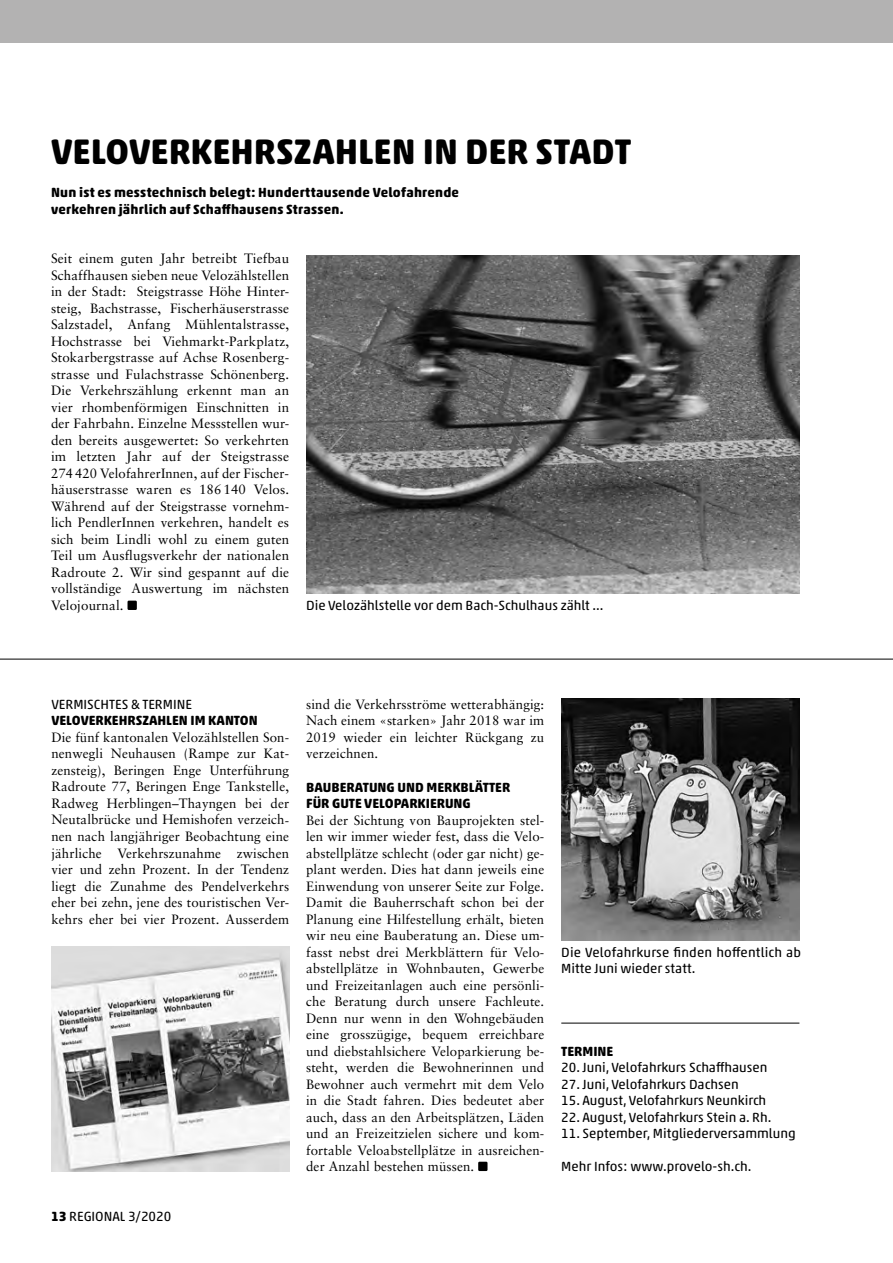
<style>
.page{position:relative;width:893px;height:1263px;background:#fff}
.page>*{position:absolute;margin:0;border:0;box-sizing:border-box;transform-origin:0 0}
.t1{font:700 36px "Akko Rounded Pro";color:#000}
.t2{font:13.5px/16.5px "Sabon";letter-spacing:.01em;color:#000;text-align:justify}
.t3{font:13.5px/16.5px "Akko Rounded Pro";color:#000}
.t4{font:700 13.5px/16.5px "Akko Rounded Pro";letter-spacing:.015em;color:#000}
.s1{font-weight:700}
</style>
<div class="page">
<img style="left:51px;top:946px;width:238px;height:225px">
<div style="left:0;top:0;width:893px;height:43px;background:#b3b2b2"></div>
<div style="left:478px;top:1162px;width:9px;height:9px;background:#000"></div>
<hr style="left:0;top:659px;width:893px;height:1px;background:#000">
<hr style="left:561px;top:1023px;width:238px;height:1px;background:#000">
<img style="left:306px;top:255px;width:493px;height:338px">
<div style="left:128px;top:601px;width:9px;height:9px;background:#000"></div>
<img style="left:561px;top:699px;width:238px;height:241px">
<h1 class="t1" style="left:51px;top:130px;width:582px">VELOVERKEHRSZAHLEN IN DER STADT</h1>
<p class="t4" style="left:51px;top:184px;width:410px">Nun ist es messtechnisch belegt: Hunderttausende Velofahrende verkehren jährlich auf Schaffhausens Strassen.</p>
<p class="t2" style="left:51px;top:250px;width:240px">Seit einem guten Jahr betreibt Tiefbau Schaffhausen sieben neue Velozählstellen in der Stadt: Steigstrasse Höhe Hinter&shy;steig, Bachstrasse, Fischerhäuserstrasse Salzstadel, Anfang Mühlentalstrasse, Hochstrasse bei Viehmarkt-Parkplatz, Stokarbergstrasse auf Achse Rosenberg&shy;strasse und Fulachstrasse Schönenberg.<br>Die Verkehrszählung erkennt man an vier rhombenförmigen Einschnitten in der Fahrbahn. Einzelne Messstellen wur&shy;den bereits ausgewertet: So verkehrten im letzten Jahr auf der Steigstrasse 274 420 VelofahrerInnen, auf der Fischer&shy;häuserstrasse waren es 186 140 Velos.<br>Während auf der Steigstrasse vornehm&shy;lich PendlerInnen verkehren, handelt es sich beim Lindli wohl zu einem guten Teil um Ausflugsverkehr der nationalen Radroute 2. Wir sind gespannt auf die vollständige Auswertung im nächsten Velojournal.</p>
<p class="t3" style="left:306px;top:597px;width:299px">Die Velozählstelle vor dem Bach-Schulhaus zählt ...</p>
<p class="t3" style="left:51px;top:696px;width:142px">VERMISCHTES &amp; TERMINE</p>
<p class="t4" style="left:51px;top:712px;width:208px">VELOVERKEHRSZAHLEN IM KANTON</p>
<p class="t2" style="left:51px;top:729px;width:239px">Die fünf kantonalen Velozählstellen Son&shy;nenwegli Neuhausen (Rampe zur Kat&shy;zensteig), Beringen Enge Unterführung Radroute 77, Beringen Enge Tankstelle, Radweg Herblingen–Thayngen bei der Neutalbrücke und Hemishofen verzeich&shy;nen nach langjähriger Beobachtung eine jährliche Verkehrszunahme zwischen vier und zehn Prozent. In der Tendenz liegt die Zunahme des Pendelverkehrs eher bei zehn, jene des touristischen Ver&shy;kehrs eher bei vier Prozent. Ausserdem</p>
<p class="t3" style="left:51px;top:1207px;width:122px"><span class="s1">13</span> REGIONAL 3/2020</p>
<p class="t2" style="left:306px;top:696px;width:240px">sind die Verkehrsströme wetterabhängig:<br>Nach einem «starken» Jahr 2018 war im 2019 wieder ein leichter Rückgang zu verzeichnen.</p>
<p class="t4" style="left:306px;top:778px;width:206px">BAUBERATUNG UND MERKBLÄTTER<br>FÜR GUTE VELOPARKIERUNG</p>
<p class="t2" style="left:306px;top:811px;width:240px">Bei der Sichtung von Bauprojekten stel&shy;len wir immer wieder fest, dass die Velo&shy;abstellplätze schlecht (oder gar nicht) ge&shy;plant werden. Dies hat dann jeweils eine Einwendung von unserer Seite zur Folge.<br>Damit die Bauherrschaft schon bei der Planung eine Hilfestellung erhält, bieten wir neu eine Bauberatung an. Diese um&shy;fasst nebst drei Merkblättern für Velo&shy;abstellplätze in Wohnbauten, Gewerbe und Freizeitanlagen auch eine persönli&shy;che Beratung durch unsere Fachleute.<br>Denn nur wenn in den Wohngebäuden eine grosszügige, bequem erreichbare und diebstahlsichere Veloparkierung be&shy;steht, werden die Bewohnerinnen und Bewohner auch vermehrt mit dem Velo in die Stadt fahren. Dies bedeutet aber auch, dass an den Arbeitsplätzen, Läden und an Freizeitzielen sichere und kom&shy;fortable Veloabstellplätze in ausreichen&shy;der Anzahl bestehen müssen.</p>
<p class="t3" style="left:561px;top:943px;width:241px">Die Velofahrkurse finden hoffentlich ab<br>Mitte Juni wieder statt.</p>
<p class="t4" style="left:561px;top:1042px;width:54px">TERMINE</p>
<p class="t3" style="left:561px;top:1059px;width:208px">20. Juni, Velofahrkurs Schaffhausen</p>
<p class="t3" style="left:561px;top:1075px;width:179px">27. Juni, Velofahrkurs Dachsen</p>
<p class="t3" style="left:561px;top:1092px;width:206px">15. August, Velofahrkurs Neunkirch</p>
<p class="t3" style="left:561px;top:1108px;width:212px">22. August, Velofahrkurs Stein a. Rh.</p>
<p class="t3" style="left:561px;top:1125px;width:236px">11. September, Mitgliederversammlung</p>
<p class="t3" style="left:561px;top:1158px;width:192px">Mehr Infos: www.provelo-sh.ch.</p>
</div>
